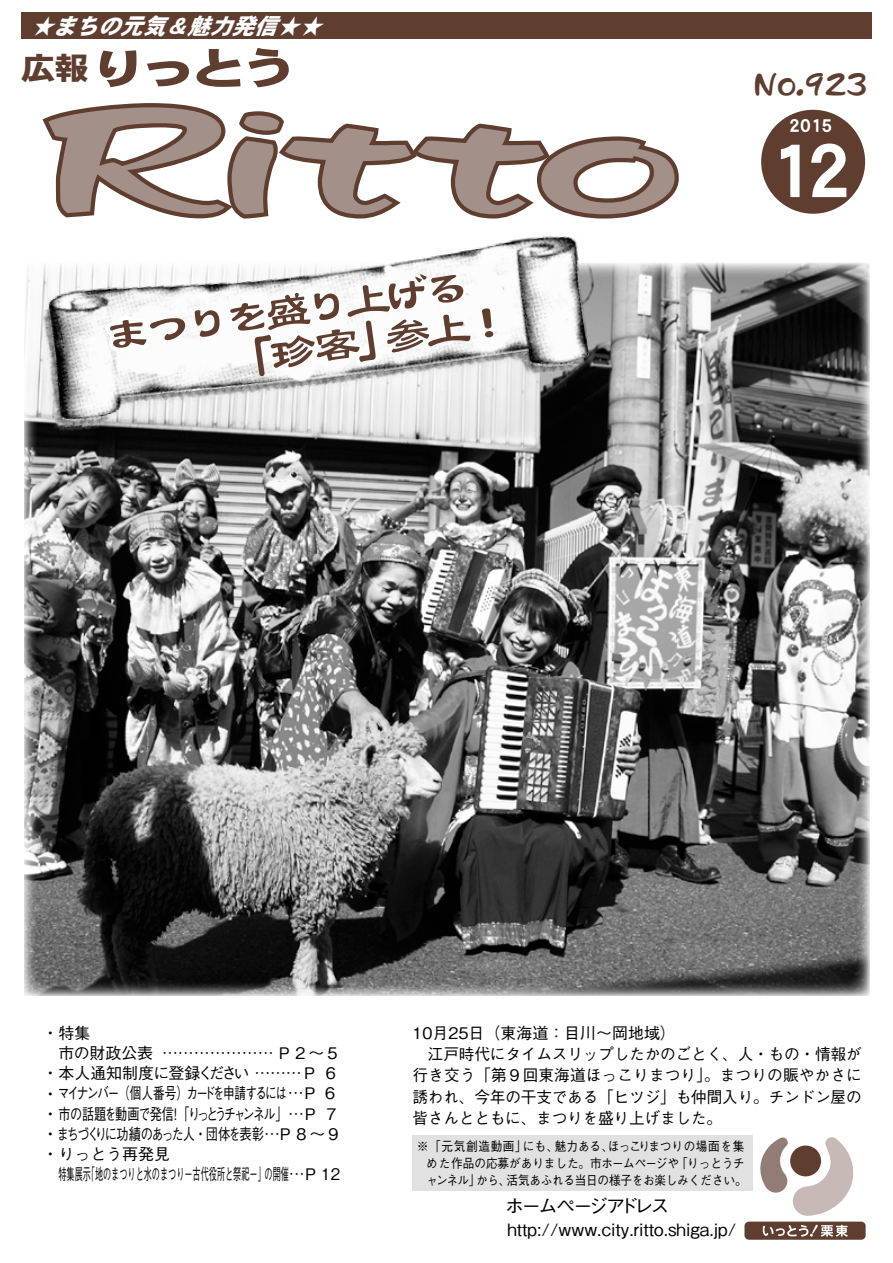
<style>
.page{position:relative;width:893px;height:1263px;background:#fff}
.page>*{position:absolute;margin:0;border:0;box-sizing:border-box;transform-origin:0 0}
.t1{font:155.25px "DF Ru Lei A Std W9";letter-spacing:-.065em;color:#a39089;scale:1.82 1}
.t2{font:79.65px "DFHS Gothic Std W9";color:#fff}
.t3{font:46.8px/40.3px "DFTF Lei Sho Std W5";color:#5f3e30}
.t4{font:43.35px "DFHS Gothic Std W9";color:#5f3e30;scale:1.41 1}
.t5{font:31.95px "DF Ru Lei Std W7";color:#5f3e30}
.t6{font:italic 22.35px "DFHS Gothic Std W9";color:#fff}
.t7{font:500 19.2px "Gothic BBB Pro";letter-spacing:-.13em;color:#000}
.t8{font:19.2px "DFHS Gothic Std W9";color:#fff}
.t9{font:500 16.95px "Gothic BBB Pro";color:#000}
.t10{font:500 15.9px/21.3px "Gothic BBB Pro";letter-spacing:-.01em;color:#000}
.t11{font:500 15.9px/20.2px "Gothic BBB Pro";letter-spacing:-.06em;color:#000}
.t12{font:500 15.9px "Gothic BBB Pro";letter-spacing:-.01em;color:#000;scale:.51 1}
.t13{font:500 12.75px/17px "Gothic BBB Pro";letter-spacing:-.01em;color:#000;scale:.93 1}
.s1{font-size:30.6px}
</style>
<div class="page">
<svg style="left:42px;top:103px;width:637px;height:116px"></svg>
<div style="left:21px;top:13px;width:851px;height:26px;background:#5f3e30"></div>
<div style="left:743px;top:1220px;width:124px;height:21px;border:2px solid #fff;border-radius:4px"></div>
<svg style="left:760px;top:1137px;width:94px;height:79px"></svg>
<div style="left:744px;top:1221px;width:122px;height:19px;background:#5f3e30;border-radius:4px"></div>
<svg style="left:763px;top:1224px;width:85px;height:13px"></svg>
<div style="left:761px;top:110px;width:104px;height:104px;background:#5f3e30;border-radius:50%"></div>
<div style="left:412px;top:1135px;width:341px;height:56px;background:#e1e1e1"></div>
<img style="left:24px;top:263px;width:846px;height:732px">
<img style="left:29px;top:216px;width:578px;height:228px">
<svg style="left:100px;top:313px;width:55px;height:131px"></svg>
<h3 class="t6" style="left:31px;top:14px;width:301px">★まちの元気＆魅力発信★★</h3>
<h3 class="t4" style="left:21px;top:45px;width:199px"><span class="s1">広報</span>りっとう</h3>
<h1 class="t1" style="left:-4px;top:75px;width:378px">Ｒitto</h1>
<h3 class="t3" style="left:102px;top:316px;width:406px;rotate:-8deg">まつりを盛り上げる　　　「珍客」参上！</h3>
<h3 class="t5" style="left:753px;top:66px;width:116px">No.923</h3>
<p class="t8" style="left:789px;top:115px;width:45px">2015</p>
<h2 class="t2" style="left:768px;top:126px;width:85px">12</h2>
<p class="t11" style="left:43px;top:1021px;width:300px">・特集<br>　市の財政公表 ………………… Ｐ２～５・本人通知制度に登録ください ………Ｐ６・マイナンバー（個人番号）カードを申請するには…Ｐ６・市の話題を動画で発信！「りっとうチャンネル」…Ｐ７・まちづくりに功績のあった人・団体を表彰…Ｐ８～９・りっとう再発見</p>
<p class="t12" style="left:58px;top:1161px;width:554px">特集展示「地のまつりと水のまつり－古代役所と祭祀－」の開催…Ｐ12</p>
<p class="t10" style="left:412px;top:1020px;width:451px">10月25日（東海道：目川～岡地域）<br>　江戸時代にタイムスリップしたかのごとく、人・もの・情報が行き交う「第９回東海道ほっこりまつり」。まつりの賑やかさに誘われ、今年の干支である「ヒツジ」も仲間入り。チンドン屋の皆さんとともに、まつりを盛り上げました。</p>
<p class="t13" style="left:426px;top:1136px;width:346px;text-indent:-10px">※「元気創造動画」にも、魅力ある、ほっこりまつりの場面を集めた作品の応募がありました。市ホームページや「りっとうチャンネル」から、活気あふれる当日の様子をお楽しみください。</p>
<p class="t7" style="left:505px;top:1190px;width:166px">ホームページアドレス</p>
<p class="t9" style="left:507px;top:1215px;width:230px">http://www.city.ritto.shiga.jp/</p>
</div>
